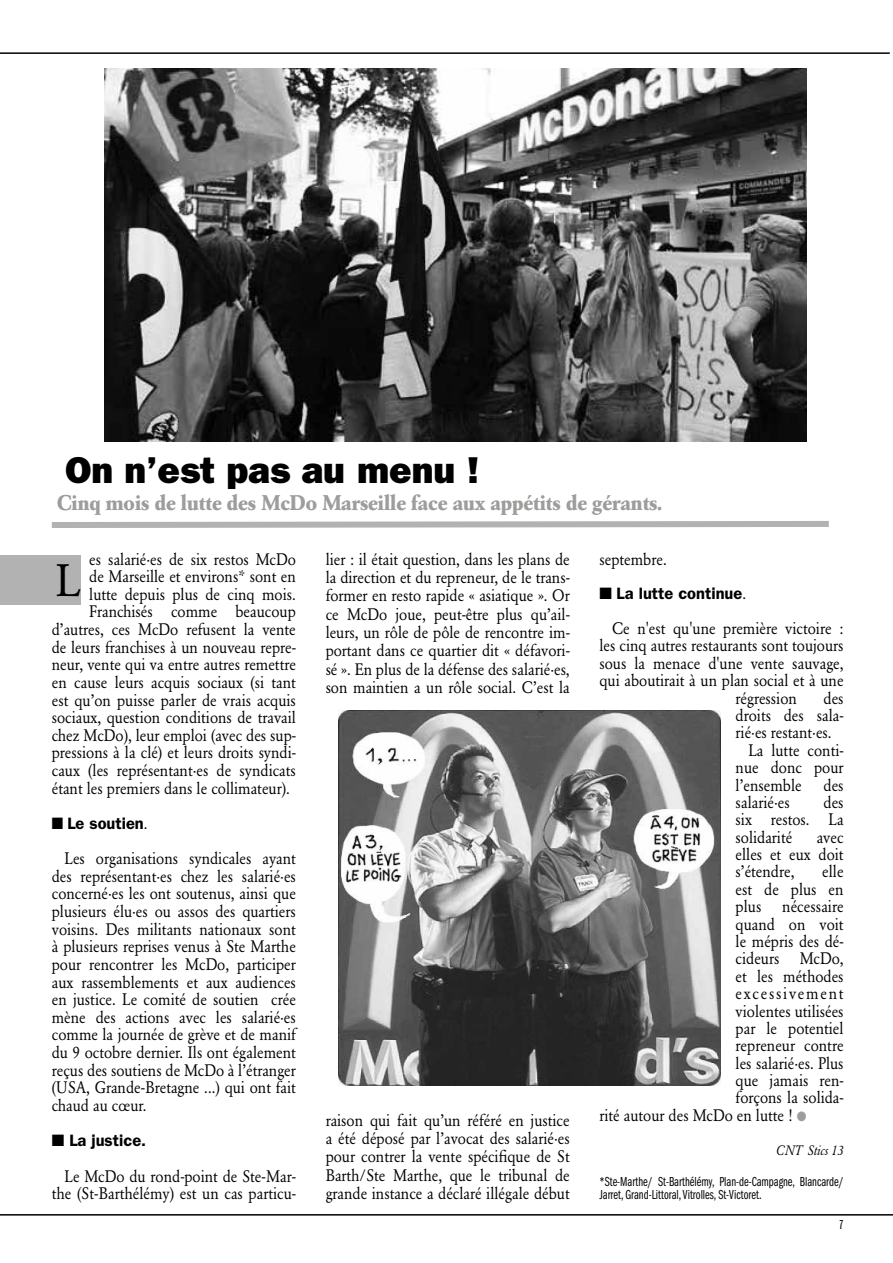
<style>
.page{position:relative;width:893px;height:1263px;background:#fff}
.page>*{position:absolute;margin:0;border:0;box-sizing:border-box;transform-origin:0 0}
.t1{font:45px "Garamond BE";color:#000}
.t2{font:37.5px "ITC Franklin Gothic Std Hvy";color:#000}
.t3{font:700 21px "Garamond BE";color:#9d9d9c}
.t4{font:16.5px/17.5px "Garamond BE";color:#000;text-align:justify;scale:.91 1}
.t5{font:600 16.5px "ITC Franklin Gothic Std";color:#000}
.t6{font:16.5px "Garamond BE";letter-spacing:.115em;color:#000;scale:.91 1}
.t7{font:13.5px/13.6px "ITC Franklin Gothic Std Bk Cp";color:#000;scale:.91 1}
.t8{font:italic 13.5px "Garamond BE";color:#000;scale:.91 1}
.t9{font:13.5px "ITC Franklin Gothic Std Bk X Cp";color:#000}
.s1{font-family:"Garamond BE";font-weight:400}
.s2{color:#9d9d9c}
</style>
<div class="page">
<hr style="left:0;top:1214px;width:893px;height:1px;background:#000">
<hr style="left:0;top:52px;width:890px;height:2px;background:#000">
<svg style="left:51px;top:521px;width:778px;height:7px;background:#bdbcbc"></svg>
<img style="left:338px;top:710px;width:383px;height:375px">
<div style="left:0;top:555px;width:81px;height:49px;background:#b3b2b2"></div>
<img style="left:104px;top:69px;width:702px;height:372px">
<h2 class="t2" style="left:65px;top:448px;width:416px">On n’est pas au menu !</h2>
<p class="t3" style="left:57px;top:491px;width:606px">Cinq mois de lutte des McDo Marseille face aux appétits de gérants.</p>
<p class="t4" style="left:89px;top:550px;width:228px">es salarié·es de six restos McDo</p>
<p class="t4" style="left:89px;top:568px;width:229px">de Marseille et environs* sont en</p>
<p class="t4" style="left:89px;top:585px;width:229px">lutte depuis plus de cinq mois.</p>
<p class="t4" style="left:89px;top:603px;width:229px">Franchisés comme beaucoup</p>
<p class="t4" style="left:52px;top:621px;width:270px">d’autres, ces McDo refusent la vente</p>
<p class="t4" style="left:52px;top:638px;width:270px">de leurs franchises à un nouveau repre-</p>
<p class="t4" style="left:52px;top:656px;width:270px">neur, vente qui va entre autres remettre</p>
<p class="t4" style="left:52px;top:673px;width:270px">en cause leurs acquis sociaux (si tant</p>
<p class="t4" style="left:52px;top:691px;width:270px">est qu’on puisse parler de vrais acquis</p>
<p class="t4" style="left:52px;top:709px;width:270px">sociaux, question conditions de travail</p>
<p class="t4" style="left:52px;top:726px;width:270px">chez McDo), leur emploi (avec des sup-</p>
<p class="t4" style="left:52px;top:744px;width:270px">pressions à la clé) et leurs droits syndi-</p>
<p class="t4" style="left:52px;top:762px;width:270px">caux (les représentant·es de syndicats</p>
<p class="t4" style="left:52px;top:779px;width:263px">étant les premiers dans le collimateur).</p>
<p class="t5" style="left:52px;top:813px;width:97px">■ Le soutien<span class="s1">.</span></p>
<p class="t4" style="left:52px;top:850px;width:270px;text-indent:13px">Les organisations syndicales ayant des représentant·es chez les salarié·es concerné·es les ont soutenus, ainsi que plusieurs élu·es ou assos des quartiers voisins. Des militants nationaux sont à plusieurs reprises venus à Ste Marthe pour rencontrer les McDo, participer aux rassemblements et aux audiences en justice. Le comité de soutien crée mène des actions avec les salarié·es comme la journée de grève et de manif du 9 octobre dernier. Ils ont également reçus des soutiens de McDo à l’étranger (USA, Grande-Bretagne ...) qui ont fait chaud au cœur.</p>
<p class="t5" style="left:52px;top:1131px;width:96px">■ La justice.</p>
<p class="t4" style="left:52px;top:1167px;width:270px;text-align:right">Le McDo du rond-point de Ste-Mar&shy;the (St-Barthélémy) est un cas particu-</p>
<h1 class="t1" style="left:55px;top:554px;width:27px">L</h1>
<p class="t4" style="left:326px;top:550px;width:270px;line-height:18.5px">lier : il était question, dans les plans de la direction et du repreneur, de le trans&shy;former en resto rapide « asiatique ». Or ce McDo joue, peut-être plus qu’ail&shy;leurs, un rôle de pôle de rencontre im&shy;portant dans ce quartier dit « défavori&shy;sé ». En plus de la défense des salarié·es, son maintien a un rôle social. C’est la</p>
<p class="t4" style="left:326px;top:1111px;width:270px;line-height:18.5px">raison qui fait qu’un référé en justice a été déposé par l’avocat des salarié·es pour contrer la vente spécifique de St Barth/Ste Marthe, que le tribunal de grande instance a déclaré illégale début</p>
<p class="t4" style="left:599px;top:550px;width:75px">septembre.</p>
<p class="t5" style="left:599px;top:584px;width:148px">■ La lutte continue<span class="s1">.</span></p>
<p class="t4" style="left:612px;top:620px;width:256px">Ce n'est qu'une première victoire :</p>
<p class="t4" style="left:599px;top:637px;width:270px">les cinq autres restaurants sont toujours</p>
<p class="t4" style="left:599px;top:654px;width:270px">sous la menace d'une vente sauvage,</p>
<p class="t4" style="left:599px;top:672px;width:270px">qui aboutirait à un plan social et à une</p>
<p class="t4" style="left:736px;top:689px;width:69px">régression</p>
<p class="t4" style="left:823px;top:689px;width:23px">des</p>
<p class="t4" style="left:736px;top:706px;width:120px">droits des sala-</p>
<p class="t4" style="left:736px;top:724px;width:107px">rié·es restant·es.</p>
<p class="t4" style="left:748px;top:741px;width:106px">La lutte conti-</p>
<p class="t4" style="left:736px;top:759px;width:120px">nue donc pour</p>
<p class="t4" style="left:736px;top:776px;width:74px">l’ensemble</p>
<p class="t4" style="left:823px;top:776px;width:23px">des</p>
<p class="t4" style="left:736px;top:793px;width:61px">salarié·es</p>
<p class="t4" style="left:736px;top:794px;width:120px;text-indent:88px">des six restos. La solidarité</p>
<p class="t4" style="left:736px;top:828px;width:120px;text-indent:81px">avec elles et eux doit s’étendre,</p>
<p class="t4" style="left:736px;top:863px;width:120px;text-indent:87px">elle est de plus en plus</p>
<p class="t4" style="left:782px;top:898px;width:69px">nécessaire</p>
<p class="t4" style="left:736px;top:915px;width:120px">quand on voit</p>
<p class="t4" style="left:736px;top:932px;width:120px">le mépris des dé-</p>
<p class="t4" style="left:736px;top:950px;width:120px">cideurs McDo,</p>
<p class="t4" style="left:736px;top:967px;width:120px">et les méthodes</p>
<p class="t6" style="left:736px;top:984px;width:120px">excessivement</p>
<p class="t4" style="left:736px;top:1002px;width:120px">violentes utilisées</p>
<p class="t4" style="left:736px;top:1019px;width:120px">par le potentiel</p>
<p class="t4" style="left:736px;top:1037px;width:120px">repreneur contre</p>
<p class="t4" style="left:736px;top:1054px;width:120px">les salarié·es. Plus</p>
<p class="t4" style="left:736px;top:1072px;width:120px">que jamais ren-</p>
<p class="t4" style="left:736px;top:1089px;width:120px">forçons la solida-</p>
<p class="t4" style="left:599px;top:1106px;width:229px">rité autour des McDo en lutte ! <span class="s2">●</span></p>
<p class="t8" style="left:776px;top:1142px;width:76px">CNT Stics 13</p>
<p class="t7" style="left:599px;top:1174px;width:270px">*Ste-Marthe/ St-Barthélémy, Plan-de-Campagne, Blancarde/<br>Jarret, Grand-Littoral, Vitrolles, St-Victoret.</p>
<p class="t9" style="left:839px;top:1218px;width:6px">7</p>
</div>
